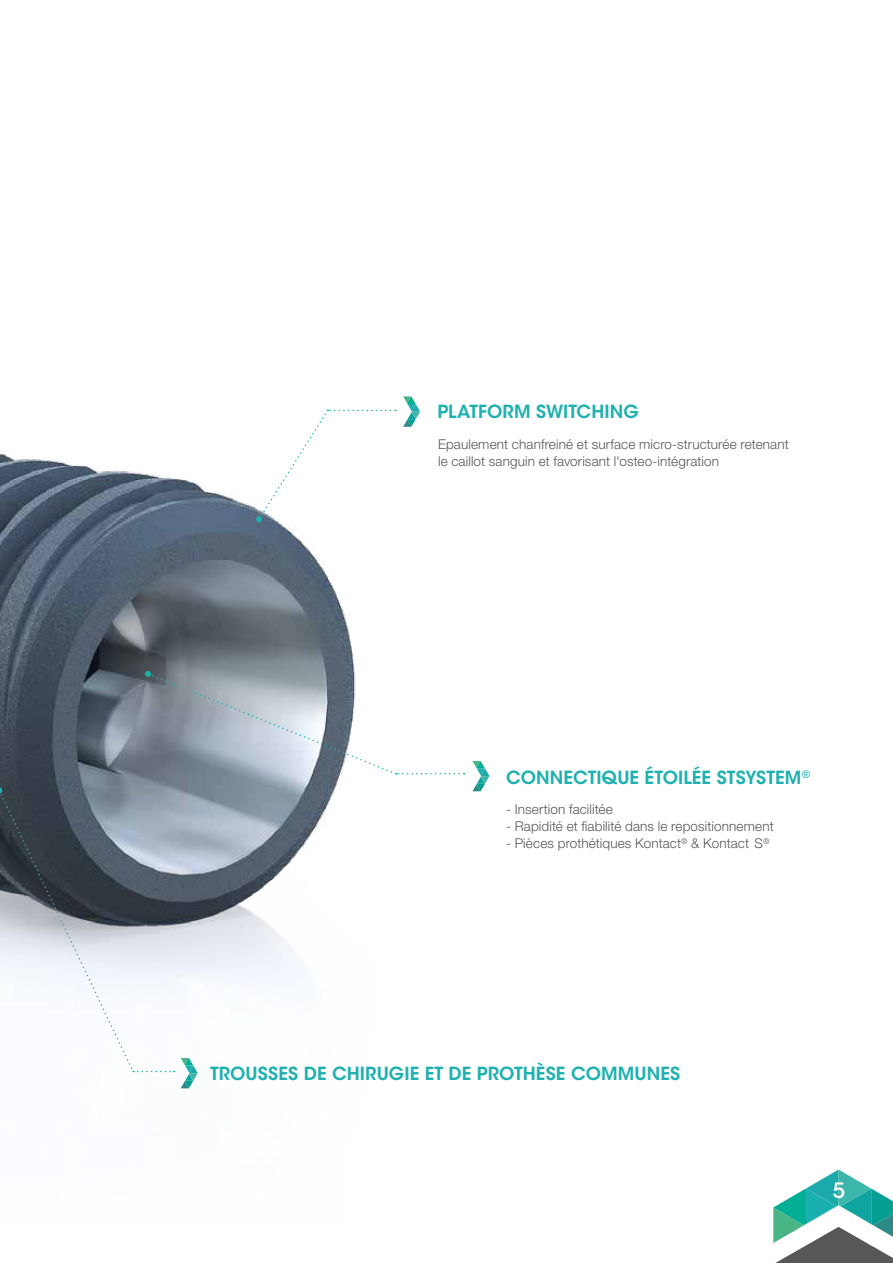
<style>
.page{position:relative;width:893px;height:1263px;background:#fff}
.page>*{position:absolute;margin:0;border:0;box-sizing:border-box;transform-origin:0 0}
.t1{font:500 21px "ITC Avant Garde Std";color:#fff}
.t2{font:600 18px "ITC Avant Garde Std";letter-spacing:.005em;color:#1fb1b0}
.t3{font:300 13.5px/17.2px "Helvetica Neue";letter-spacing:.01em;color:#575756}
</style>
<div class="page">
<svg style="left:773px;top:1169px;width:120px;height:94px"></svg>
<img style="left:0;top:409px;width:490px;height:680px">
<svg style="left:403px;top:396px;width:17px;height:31px"></svg>
<svg style="left:472px;top:761px;width:17px;height:30px"></svg>
<svg style="left:181px;top:1058px;width:17px;height:30px"></svg>
<svg style="left:145px;top:671px;width:320px;height:103px"></svg>
<svg style="left:256px;top:410px;width:140px;height:112px"></svg>
<svg style="left:0;top:787px;width:175px;height:285px"></svg>
<h2 class="t2" style="left:437px;top:400px;width:203px">PLATFORM SWITCHING</h2>
<p class="t3" style="left:438px;top:435px;width:352px">Epaulement chanfreiné et surface micro-structurée retenant le caillot sanguin et favorisant l'osteo-intégration</p>
<h2 class="t2" style="left:506px;top:766px;width:306px">CONNECTIQUE ÉTOILÉE STSYSTEM<sup>®</sup></h2>
<p class="t3" style="left:506px;top:800px;width:108px">- Insertion facilitée</p>
<p class="t3" style="left:506px;top:817px;width:269px">- Rapidité et fiabilité dans le repositionnement</p>
<p class="t3" style="left:506px;top:834px;width:265px">- Pièces prothétiques Kontact<sup>®</sup> &amp; Kontact S<sup>®</sup></p>
<h2 class="t2" style="left:210px;top:1062px;width:472px">TROUSSES DE CHIRUGIE ET DE PROTHÈSE COMMUNES</h2>
<h1 class="t1" style="left:833px;top:1177px;width:14px">5</h1>
</div>
